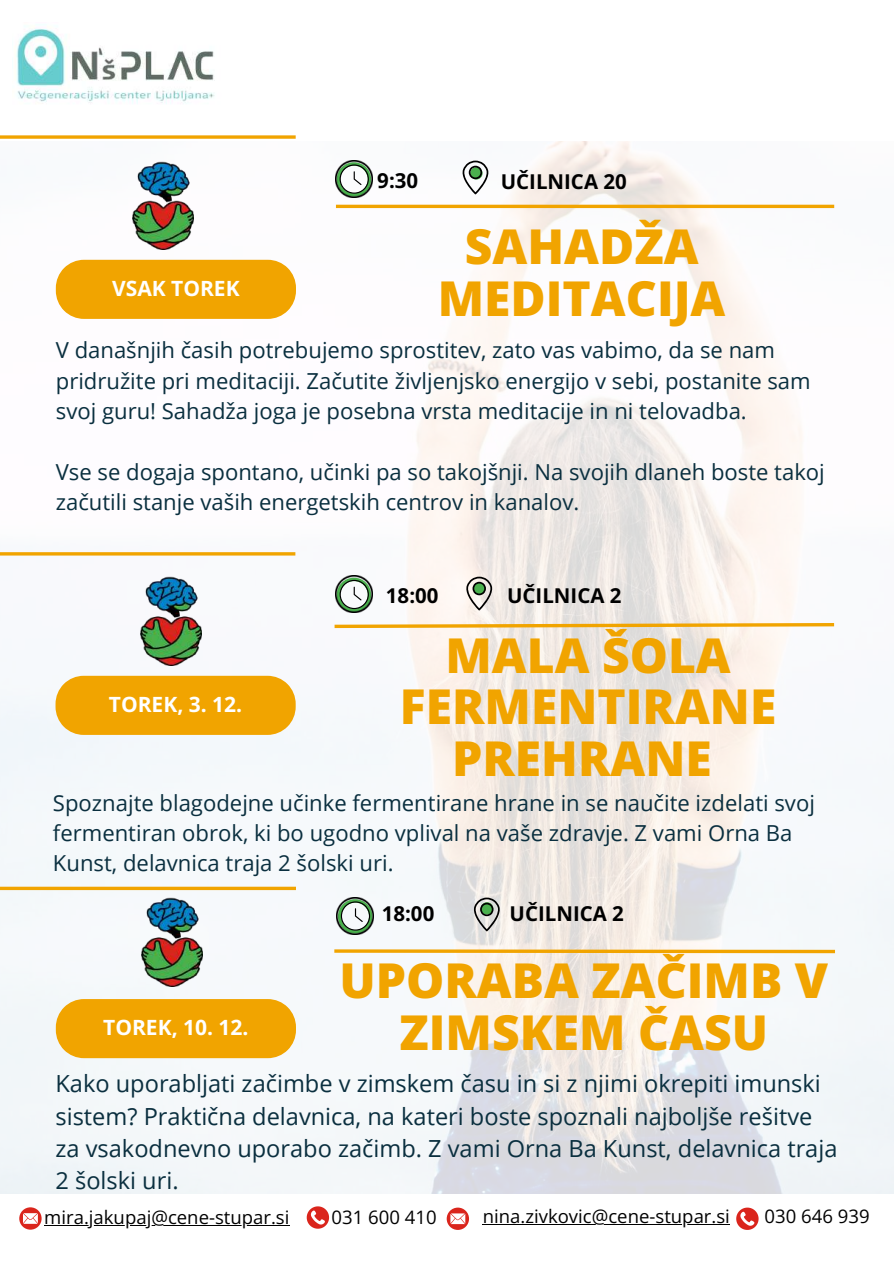
<style>
.page{position:relative;width:894px;height:1264px;background:#fff}
.page>*{position:absolute;margin:0;border:0;box-sizing:border-box;transform-origin:0 0}
.t1{font:800 48px/51.8px "Open Sans";color:#f1a400;text-align:center}
.t2{font:23.55px/32.4px "Open Sans";color:#0a2f3f}
.t3{font:22.05px/30.3px "Open Sans";color:#0a2f3f}
.t4{font:700 21px "Open Sans";color:#fff}
.t5{font:700 20.4px "Open Sans";color:#000}
.t6{font:18.6px "Open Sans";color:#000}
</style>
<div class="page">
<img style="left:0;top:141px;width:893px;height:1052px">
<div style="left:56px;top:260px;width:240px;height:59px;background:#f1a400"></div>
<img style="left:16px;top:26px;width:199px;height:78px">
<svg style="left:55px;top:675px;width:240px;height:60px;background:#f1a90f"></svg>
<svg style="left:0;top:135px;width:295px;height:4px"></svg>
<svg style="left:19px;top:1207px;width:23px;height:22px"></svg>
<svg style="left:306px;top:1206px;width:23px;height:22px"></svg>
<svg style="left:446px;top:1207px;width:23px;height:22px"></svg>
<svg style="left:736px;top:1207px;width:22px;height:22px"></svg>
<hr style="left:44px;top:1225px;width:245px;height:1px;background:#000">
<img style="left:132px;top:161px;width:61px;height:89px">
<hr style="left:0;top:552px;width:295px;height:3px;background:#f1a400">
<img style="left:140px;top:576px;width:61px;height:89px">
<svg style="left:0;top:886px;width:296px;height:4px"></svg>
<div style="left:56px;top:999px;width:240px;height:59px;background:#f1a400"></div>
<img style="left:142px;top:897px;width:60px;height:89px">
<img style="left:335px;top:160px;width:37px;height:37px">
<svg style="left:336px;top:162px;width:35px;height:35px"></svg>
<svg style="left:462px;top:161px;width:26px;height:33px"></svg>
<hr style="left:336px;top:205px;width:498px;height:3px;background:#f1a400">
<img style="left:335px;top:576px;width:37px;height:37px">
<svg style="left:336px;top:577px;width:35px;height:35px"></svg>
<svg style="left:466px;top:576px;width:26px;height:34px"></svg>
<svg style="left:331px;top:621px;width:506px;height:8px"></svg>
<img style="left:336px;top:897px;width:38px;height:37px">
<svg style="left:338px;top:899px;width:34px;height:34px"></svg>
<svg style="left:334px;top:949px;width:500px;height:4px;background:#f1b128"></svg>
<svg style="left:474px;top:897px;width:25px;height:34px"></svg>
<hr style="left:482px;top:1224px;width:247px;height:1px;background:#000">
<p class="t4" style="left:112px;top:273px;width:129px">VSAK TOREK</p>
<p class="t5" style="left:377px;top:166px;width:42px">9:30</p>
<p class="t5" style="left:500px;top:167px;width:127px">UČILNICA 20</p>
<h1 class="t1" style="left:437px;top:219px;width:289px">SAHADŽA<br>MEDITACIJA</h1>
<p class="t3" style="left:56px;top:335px;width:756px">V današnjih časih potrebujemo sprostitev, zato vas vabimo, da se nam pridružite pri meditaciji. Začutite življenjsko energijo v sebi, postanite sam svoj guru! Sahadža joga je posebna vrsta meditacije in ni telovadba.</p>
<p class="t3" style="left:56px;top:456px;width:770px">Vse se dogaja spontano, učinki pa so takojšnji. Na svojih dlaneh boste takoj začutili stanje vaših energetskih centrov in kanalov.</p>
<p class="t4" style="left:109px;top:689px;width:135px">TOREK, 3. 12.</p>
<p class="t5" style="left:386px;top:581px;width:54px">18:00</p>
<p class="t5" style="left:507px;top:581px;width:116px">UČILNICA 2</p>
<h1 class="t1" style="left:400px;top:628px;width:378px">MALA ŠOLA<br>FERMENTIRANE<br>PREHRANE</h1>
<p class="t3" style="left:53px;top:786px;width:763px">Spoznajte blagodejne učinke fermentirane hrane in se naučite izdelati svoj fermentiran obrok, ki bo ugodno vplival na vaše zdravje. Z vami Orna Ba<br>Kunst, delavnica traja 2 šolski uri.</p>
<p class="t5" style="left:381px;top:899px;width:54px">18:00</p>
<p class="t5" style="left:509px;top:899px;width:116px">UČILNICA 2</p>
<h1 class="t1" style="left:339px;top:953px;width:490px">UPORABA ZAČIMB V<br>ZIMSKEM ČASU</h1>
<p class="t2" style="left:55px;top:1067px;width:783px">Kako uporabljati začimbe v zimskem času in si z njimi okrepiti imunski sistem? Praktična delavnica, na kateri boste spoznali najboljše rešitve za vsakodnevno uporabo začimb. Z vami Orna Ba Kunst, delavnica traja 2 šolski uri.</p>
<p class="t4" style="left:103px;top:1012px;width:147px">TOREK, 10. 12.</p>
<p class="t6" style="left:44px;top:1204px;width:246px">mira.jakupaj@cene-stupar.si</p>
<p class="t6" style="left:331px;top:1203px;width:106px">031 600 410</p>
<p class="t6" style="left:482px;top:1203px;width:248px">nina.zivkovic@cene-stupar.si</p>
<p class="t6" style="left:764px;top:1203px;width:106px">030 646 939</p>
</div>
